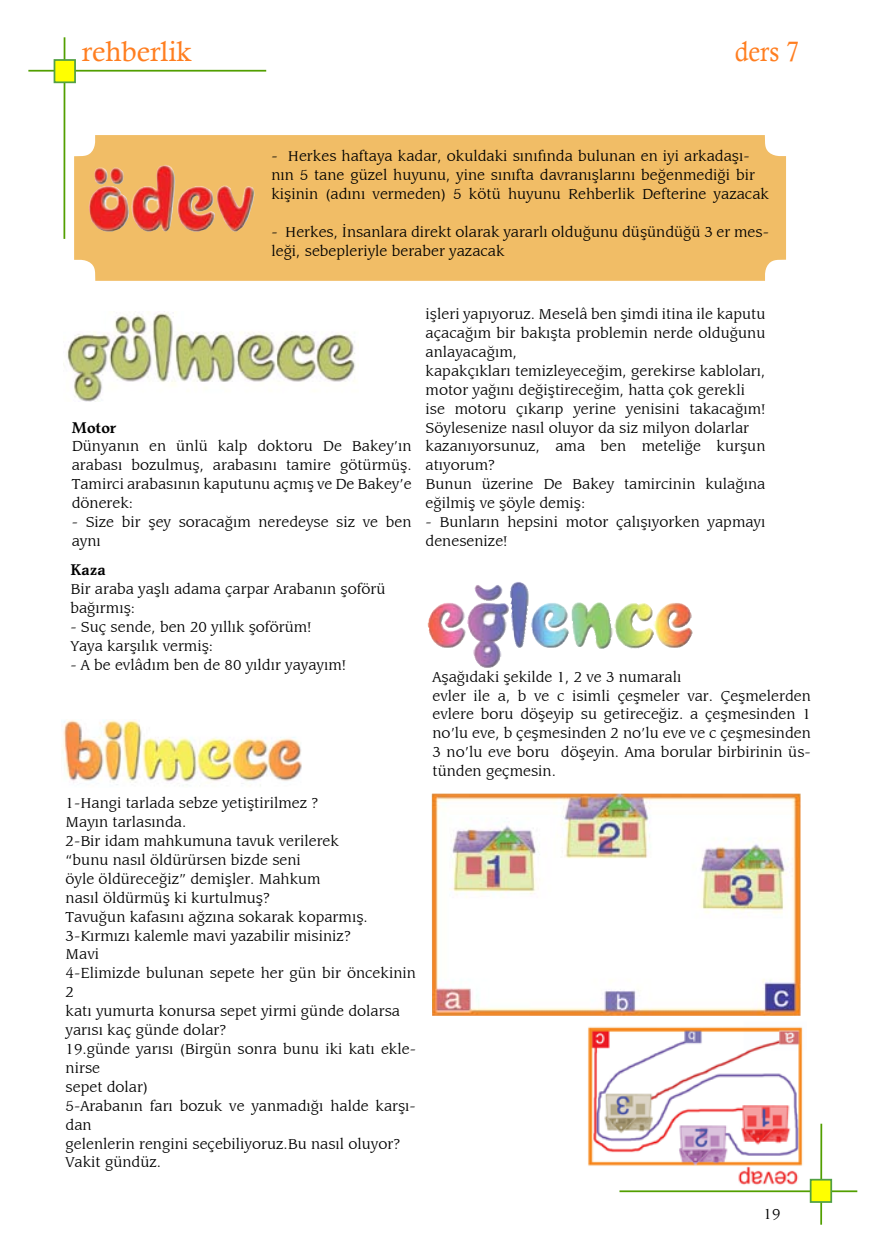
<style>
.page{position:relative;width:874px;height:1241px;background:#fff}
.page>*{position:absolute;margin:0;border:0;box-sizing:border-box;transform-origin:0 0}
.t1{font:28px "Calisto";color:#ff7e20;scale:1.04 1}
.t2{font:28px "Calisto";color:#ff7e20;scale:.91 1}
.t3{font:15.75px/18.9px "Leawood IT Cby BT";color:#000}
.t4{font:700 15.75px "Matt Ant Bl Bt";color:#000}
</style>
<div class="page">
<hr style="left:63px;top:37px;width:2px;height:202px;background:#529f00">
<hr style="left:28px;top:70px;width:238px;height:2px;background:#529f00">
<div style="left:54px;top:59px;width:22px;height:24px;background:#ff0;border:2px solid #52a045"></div>
<hr style="left:819px;top:1123px;width:2px;height:101px;background:#529f00">
<hr style="left:619px;top:1190px;width:237px;height:1px;background:#529f00">
<div style="left:809px;top:1178px;width:22px;height:24px;background:#ff0;border:2px solid #52a045"></div>
<img style="left:63px;top:720px;width:239px;height:66px">
<img style="left:473px;top:582px;width:56px;height:65px">
<img style="left:63px;top:311px;width:292px;height:90px">
<img style="left:431px;top:793px;width:369px;height:222px">
<img style="left:588px;top:1026px;width:215px;height:159px">
<div style="left:81px;top:142px;width:697px;height:132px;background:#f1bd66;border-radius:21px"></div>
<div style="left:74px;top:135px;width:711px;height:146px;border:14px solid #f1bd66;border-radius:21px"></div>
<img style="left:87px;top:165px;width:168px;height:67px">
<h1 class="t1" style="left:82px;top:35px;width:107px">rehberlik</h1>
<h1 class="t2" style="left:734px;top:35px;width:72px">ders 7</h1>
<p class="t3" style="left:271px;top:146px;width:499px">- Herkes haftaya kadar, okuldaki sınıfında bulunan en iyi arkadaşı&shy;nın 5 tane güzel huyunu, yine sınıfta davranışlarını beğenmediği bir kişinin (adını vermeden) 5 kötü huyunu Rehberlik Defterine yazacak</p>
<p class="t3" style="left:271px;top:222px;width:499px">- Herkes, İnsanlara direkt olarak yararlı olduğunu düşündüğü 3 er mes&shy;leği, sebepleriyle beraber yazacak</p>
<p class="t4" style="left:72px;top:417px;width:46px">Motor</p>
<p class="t3" style="left:72px;top:437px;width:341px;text-align:justify">Dünyanın en ünlü kalp doktoru De Bakey’ın arabası bozulmuş, arabasını tamire götürmüş.<br>Tamirci arabasının kaputunu açmış ve De Bakey’e dönerek:</p>
<p class="t3" style="left:72px;top:512px;width:341px">- Size bir şey soracağım neredeyse siz ve ben aynı</p>
<p class="t4" style="left:70px;top:559px;width:37px">Kaza</p>
<p class="t3" style="left:70px;top:579px;width:316px">Bir araba yaşlı adama çarpar Arabanın şoförü bağırmış:</p>
<p class="t3" style="left:70px;top:617px;width:242px">- Suç sende, ben 20 yıllık şoförüm!<br>Yaya karşılık vermiş:</p>
<p class="t3" style="left:70px;top:655px;width:277px">- A be evlâdım ben de 80 yıldır yayayım!</p>
<p class="t3" style="left:66px;top:793px;width:352px">1-Hangi tarlada sebze yetiştirilmez ?<br>Mayın tarlasında.<br>2-Bir idam mahkumuna tavuk verilerek<br>“bunu nasıl öldürürsen bizde seni<br>öyle öldüreceğiz” demişler. Mahkum<br>nasıl öldürmüş ki kurtulmuş?<br>Tavuğun kafasını ağzına sokarak koparmış.<br>3-Kırmızı kalemle mavi yazabilir misiniz?<br>Mavi<br>4-Elimizde bulunan sepete her gün bir öncekinin<br>2<br>katı yumurta konursa sepet yirmi günde dolarsa yarısı kaç günde dolar?<br>19.günde yarısı (Birgün sonra bunu iki katı ekle&shy;nirse<br>sepet dolar)<br>5-Arabanın farı bozuk ve yanmadığı halde karşı&shy;dan<br>gelenlerin rengini seçebiliyoruz.Bu nasıl oluyor?<br>Vakit gündüz.</p>
<p class="t3" style="left:425px;top:304px;width:341px">işleri yapıyoruz. Meselâ ben şimdi itina ile kaputu açacağım bir bakışta problemin nerde olduğunu anlayacağım,<br>kapakçıkları temizleyeceğim, gerekirse kabloları, motor yağını değiştireceğim, hatta çok gerekli ise motoru çıkarıp yerine yenisini takacağım!<br>Söylesenize nasıl oluyor da siz milyon dolarlar kazanıyorsunuz, ama ben meteliğe kurşun atıyorum?<br>Bunun üzerine De Bakey tamircinin kulağına eğilmiş ve şöyle demiş:</p>
<p class="t3" style="left:425px;top:512px;width:341px">- Bunların hepsini motor çalışıyorken yapmayı denesenize!</p>
<p class="t3" style="left:432px;top:667px;width:380px">Aşağıdaki şekilde 1, 2 ve 3 numaralı<br>evler ile a, b ve c isimli çeşmeler var. Çeşmelerden evlere boru döşeyip su getireceğiz. a çeşmesinden 1 no’lu eve, b çeşmesinden 2 no’lu eve ve c çeşmesinden 3 no’lu eve boru döşeyin. Ama borular birbirinin üs&shy;tünden geçmesin.</p>
<p class="t3" style="left:763px;top:1204px;width:18px">19</p>
</div>
